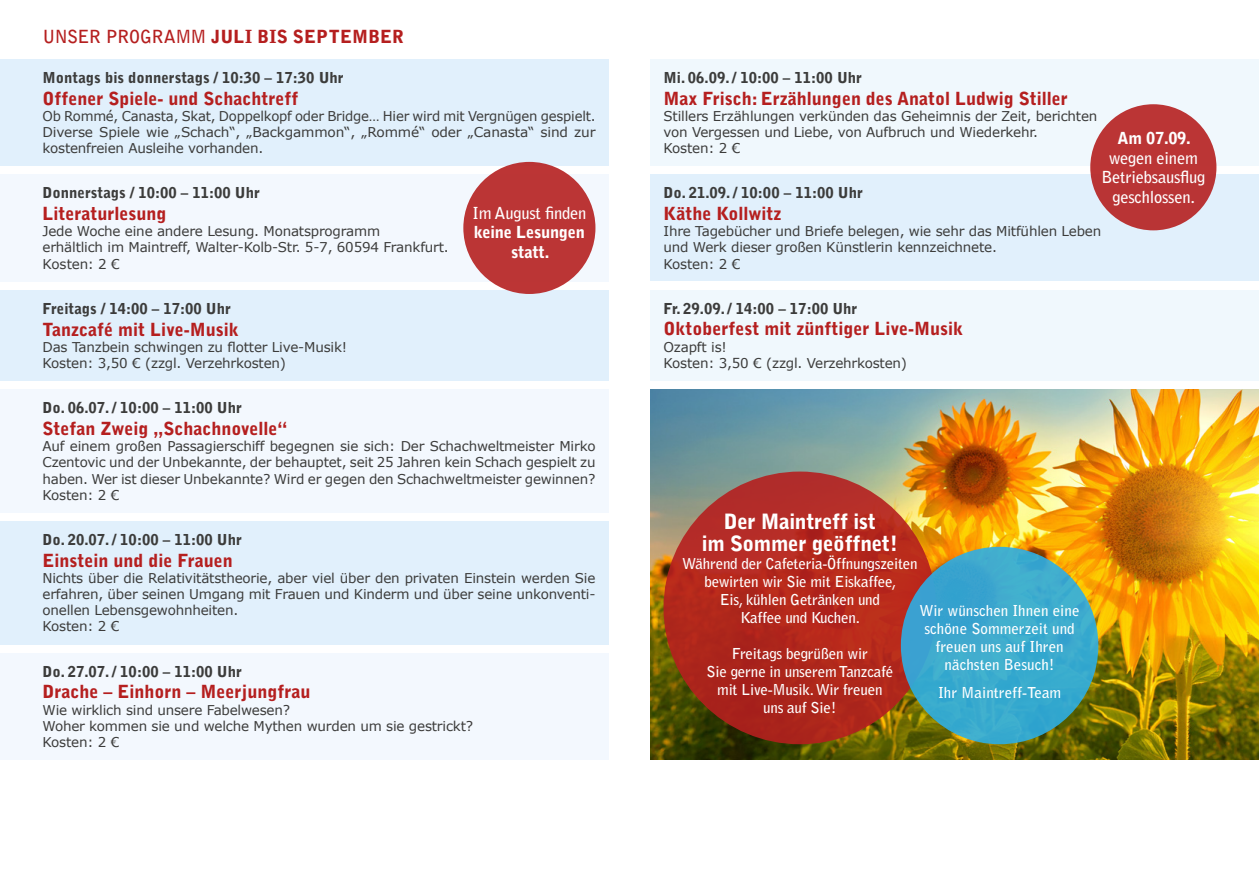
<style>
.page{position:relative;width:1259px;height:893px;background:#fff}
.page>*{position:absolute;margin:0;border:0;box-sizing:border-box;transform-origin:0 0}
.t1{font:900 21px/22.5px "Bell Gothic Std";letter-spacing:-.015em;color:#fff;text-align:center}
.t2{font:900 18px "Bell Gothic Std";color:#b51f1f}
.t3{font:700 16.5px/19.8px "Bell Gothic Std";letter-spacing:-.015em;color:#fff;text-align:center}
.t4{font:900 16.5px/19.5px "Bell Gothic Std";letter-spacing:-.015em;color:#fff;text-align:center}
.t5{font:700 15px/18px "Bell Gothic Std";letter-spacing:-.015em;color:#fff;text-align:center}
.t6{font:900 15px "Bell Gothic Std";color:#3c3c3b}
.t7{font:13.5px/16.2px "Verdana";letter-spacing:-.015em;color:#3c3c3b}
.s1{font-weight:700}
</style>
<div class="page">
<img style="left:651px;top:389px;width:608px;height:371px">
<div style="left:0;top:59px;width:608px;height:107px;background:#e1f0fc"></div>
<div style="left:0;top:290px;width:608px;height:91px;background:#e1f0fc"></div>
<div style="left:0;top:174px;width:608px;height:108px;background:#f3f8fe"></div>
<div style="left:463px;top:162px;width:132px;height:132px;background:#bb3535;border-radius:50%"></div>
<div style="left:0;top:389px;width:608px;height:124px;background:#f3f8fe"></div>
<div style="left:0;top:521px;width:608px;height:123px;background:#e1f0fc"></div>
<div style="left:0;top:653px;width:608px;height:107px;background:#f3f8fe"></div>
<div style="left:651px;top:59px;width:608px;height:107px;background:#f0f8fd"></div>
<div style="left:651px;top:174px;width:608px;height:107px;background:#e1f0fc"></div>
<div style="left:651px;top:290px;width:608px;height:91px;background:#f0f8fd"></div>
<div style="left:1090px;top:104px;width:126px;height:126px;background:#bb3535;border-radius:50%"></div>
<div style="left:663px;top:472px;width:273px;height:272px;background:linear-gradient(to right,#ae271f,#b82a1d);border-radius:50%"></div>
<div style="left:901px;top:547px;width:197px;height:197px;background:#3aaace;border-radius:50%"></div>
<h2 class="t2" style="left:43px;top:26px;width:363px"><span class="s1">UNSER PROGRAMM</span> JULI BIS SEPTEMBER</h2>
<p class="t6" style="left:43px;top:69px;width:303px">Montags bis donnerstags / 10:30 – 17:30 Uhr</p>
<h2 class="t2" style="left:43px;top:88px;width:257px">Offener Spiele- und Schachtreff</h2>
<p class="t7" style="left:43px;top:108px;width:554px;text-align:justify">Ob Rommé, Canasta, Skat, Doppelkopf oder Bridge… Hier wird mit Vergnügen gespielt.<br>Diverse Spiele wie „Schach“, „Backgammon“, „Rommé“ oder „Canasta“ sind zur kostenfreien Ausleihe vorhanden.</p>
<p class="t6" style="left:43px;top:184px;width:219px">Donnerstags / 10:00 – 11:00 Uhr</p>
<h2 class="t2" style="left:43px;top:203px;width:126px">Literaturlesung</h2>
<p class="t7" style="left:43px;top:223px;width:408px">Jede Woche eine andere Lesung. Monatsprogramm<br>erhältlich im Maintreff, Walter-Kolb-Str. 5-7, 60594 Frankfurt.<br>Kosten: 2 €</p>
<p class="t6" style="left:43px;top:300px;width:190px">Freitags / 14:00 – 17:00 Uhr</p>
<h2 class="t2" style="left:43px;top:319px;width:198px">Tanzcafé mit Live-Musik</h2>
<p class="t7" style="left:43px;top:339px;width:306px">Das Tanzbein schwingen zu flotter Live-Musik!<br>Kosten: 3,50 € (zzgl. Verzehrkosten)</p>
<p class="t3" style="left:472px;top:203px;width:115px">Im August finden</p>
<p class="t4" style="left:474px;top:223px;width:113px">keine Lesungen statt.</p>
<p class="t6" style="left:43px;top:399px;width:201px">Do. 06.07. / 10:00 – 11:00 Uhr</p>
<h2 class="t2" style="left:43px;top:418px;width:246px">Stefan Zweig „Schachnovelle“</h2>
<p class="t7" style="left:43px;top:438px;width:554px;text-align:justify">Auf einem großen Passagierschiff begegnen sie sich: Der Schachweltmeister Mirko Czentovic und der Unbekannte, der behauptet, seit 25 Jahren kein Schach gespielt zu haben. Wer ist dieser Unbekannte? Wird er gegen den Schachweltmeister gewinnen?<br>Kosten: 2 €</p>
<p class="t6" style="left:43px;top:531px;width:201px">Do. 20.07. / 10:00 – 11:00 Uhr</p>
<h2 class="t2" style="left:43px;top:550px;width:192px">Einstein und die Frauen</h2>
<p class="t7" style="left:43px;top:570px;width:554px">Nichts über die Relativitätstheorie, aber viel über den privaten Einstein werden Sie erfahren, über seinen Umgang mit Frauen und Kinderm und über seine unkonventi&shy;onellen Lebensgewohnheiten.<br>Kosten: 2 €</p>
<p class="t6" style="left:43px;top:663px;width:201px">Do. 27.07. / 10:00 – 11:00 Uhr</p>
<h2 class="t2" style="left:43px;top:681px;width:269px">Drache – Einhorn – Meerjungfrau</h2>
<p class="t7" style="left:43px;top:702px;width:432px">Wie wirklich sind unsere Fabelwesen?<br>Woher kommen sie und welche Mythen wurden um sie gestrickt?<br>Kosten: 2 €</p>
<p class="t6" style="left:663px;top:69px;width:200px">Mi. 06.09. / 10:00 – 11:00 Uhr</p>
<h2 class="t2" style="left:663px;top:88px;width:406px">Max Frisch: Erzählungen des Anatol Ludwig Stiller</h2>
<p class="t7" style="left:663px;top:108px;width:435px">Stillers Erzählungen verkünden das Geheimnis der Zeit, berichten von Vergessen und Liebe, von Aufbruch und Wiederkehr.<br>Kosten: 2 €</p>
<p class="t6" style="left:663px;top:184px;width:201px">Do. 21.09. / 10:00 – 11:00 Uhr</p>
<h2 class="t2" style="left:663px;top:203px;width:119px">Käthe Kollwitz</h2>
<p class="t7" style="left:663px;top:223px;width:439px">Ihre Tagebücher und Briefe belegen, wie sehr das Mitfühlen Leben und Werk dieser großen Künstlerin kennzeichnete.<br>Kosten: 2 €</p>
<p class="t6" style="left:663px;top:300px;width:195px">Fr. 29.09. / 14:00 – 17:00 Uhr</p>
<h2 class="t2" style="left:663px;top:319px;width:301px">Oktoberfest mit zünftiger Live-Musik</h2>
<p class="t7" style="left:663px;top:339px;width:245px">Ozapft is!<br>Kosten: 3,50 € (zzgl. Verzehrkosten)</p>
<p class="t4" style="left:1117px;top:128px;width:75px">Am 07.09.</p>
<p class="t3" style="left:1101px;top:148px;width:106px">wegen einem<br>Betriebsausflug geschlossen.</p>
<h1 class="t1" style="left:702px;top:510px;width:198px">Der Maintreff ist<br>im Sommer geöffnet!</h1>
<p class="t5" style="left:682px;top:555px;width:237px">Während der Cafeteria-Öffnungszeiten bewirten wir Sie mit Eiskaffee,<br>Eis, kühlen Getränken und<br>Kaffee und Kuchen.</p>
<p class="t5" style="left:706px;top:645px;width:188px">Freitags begrüßen wir<br>Sie gerne in unserem Tanzcafé mit Live-Musik. Wir freuen uns auf Sie!</p>
<p class="t5" style="left:919px;top:601px;width:162px">Wir wünschen Ihnen eine schöne Sommerzeit und freuen uns auf Ihren nächsten Besuch!</p>
<p class="t5" style="left:938px;top:684px;width:125px">Ihr Maintreff-Team</p>
</div>
